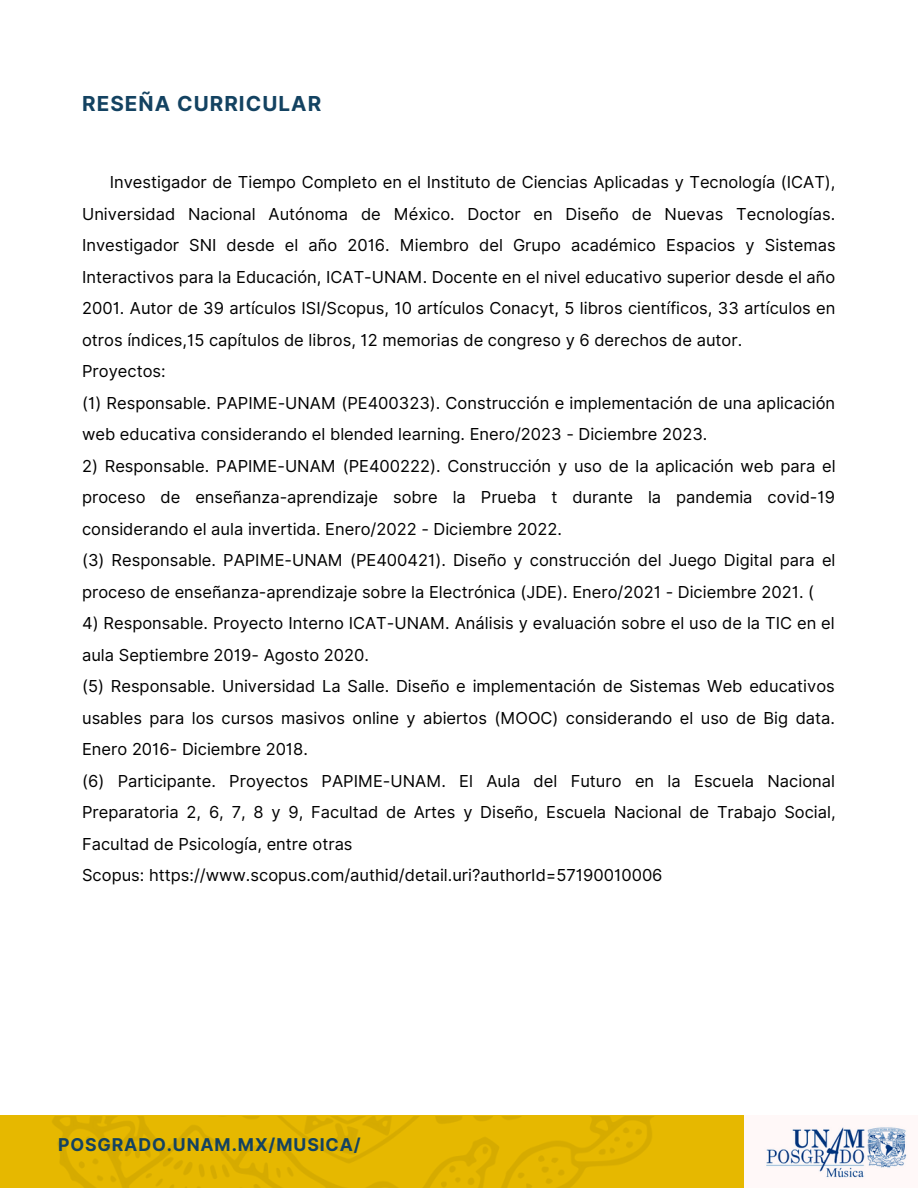
<style>
.page{position:relative;width:918px;height:1188px;background:#fff}
.page>*{position:absolute;margin:0;border:0;box-sizing:border-box;transform-origin:0 0}
.t1{font:700 20.7px "Inter";letter-spacing:.05em;color:#134261}
.t2{font:700 17.7px "Inter";letter-spacing:.05em;color:#134261}
.t3{font:16.5px/31.5px "Inter";color:#000}
</style>
<div class="page">
<div style="left:0;top:1115px;width:918px;height:73px;background:linear-gradient(to bottom,#e2b501,#e4b601)"></div>
<img style="left:745px;top:1115px;width:173px;height:73px">
<p class="t1" style="left:82px;top:91px;width:241px">RESEÑA CURRICULAR</p>
<p class="t3" style="left:82px;top:166px;width:755px;text-indent:28px">Investigador de Tiempo Completo en el Instituto de Ciencias Aplicadas y Tecnología (ICAT), Universidad Nacional Autónoma de México. Doctor en Diseño de Nuevas Tecnologías.<br>Investigador SNI desde el año 2016. Miembro del Grupo académico Espacios y Sistemas Interactivos para la Educación, ICAT-UNAM. Docente en el nivel educativo superior desde el año 2001. Autor de 39 artículos ISI/Scopus, 10 artículos Conacyt, 5 libros científicos, 33 artículos en otros índices,15 capítulos de libros, 12 memorias de congreso y 6 derechos de autor.<br>Proyectos:<br>(1) Responsable. PAPIME-UNAM (PE400323). Construcción e implementación de una aplicación web educativa considerando el blended learning. Enero/2023 - Diciembre 2023.</p>
<p class="t3" style="left:82px;top:450px;width:755px">2) Responsable. PAPIME-UNAM (PE400222). Construcción y uso de la aplicación web para el proceso de enseñanza-aprendizaje sobre la Prueba t durante la pandemia covid-19 considerando el aula invertida. Enero/2022 - Diciembre 2022.<br>(3) Responsable. PAPIME-UNAM (PE400421). Diseño y construcción del Juego Digital para el proceso de enseñanza-aprendizaje sobre la Electrónica (JDE). Enero/2021 - Diciembre 2021. (</p>
<p class="t3" style="left:82px;top:607px;width:755px">4) Responsable. Proyecto Interno ICAT-UNAM. Análisis y evaluación sobre el uso de la TIC en el aula Septiembre 2019- Agosto 2020.<br>(5) Responsable. Universidad La Salle. Diseño e implementación de Sistemas Web educativos usables para los cursos masivos online y abiertos (MOOC) considerando el uso de Big data.<br>Enero 2016- Diciembre 2018.<br>(6) Participante. Proyectos PAPIME-UNAM. El Aula del Futuro en la Escuela Nacional Preparatoria 2, 6, 7, 8 y 9, Facultad de Artes y Diseño, Escuela Nacional de Trabajo Social, Facultad de Psicología, entre otras<br>Scopus: https://www.scopus.com/authid/detail.uri?authorId=57190010006</p>
<p class="t2" style="left:58px;top:1134px;width:304px">POSGRADO.UNAM.MX/MUSICA/</p>
</div>
